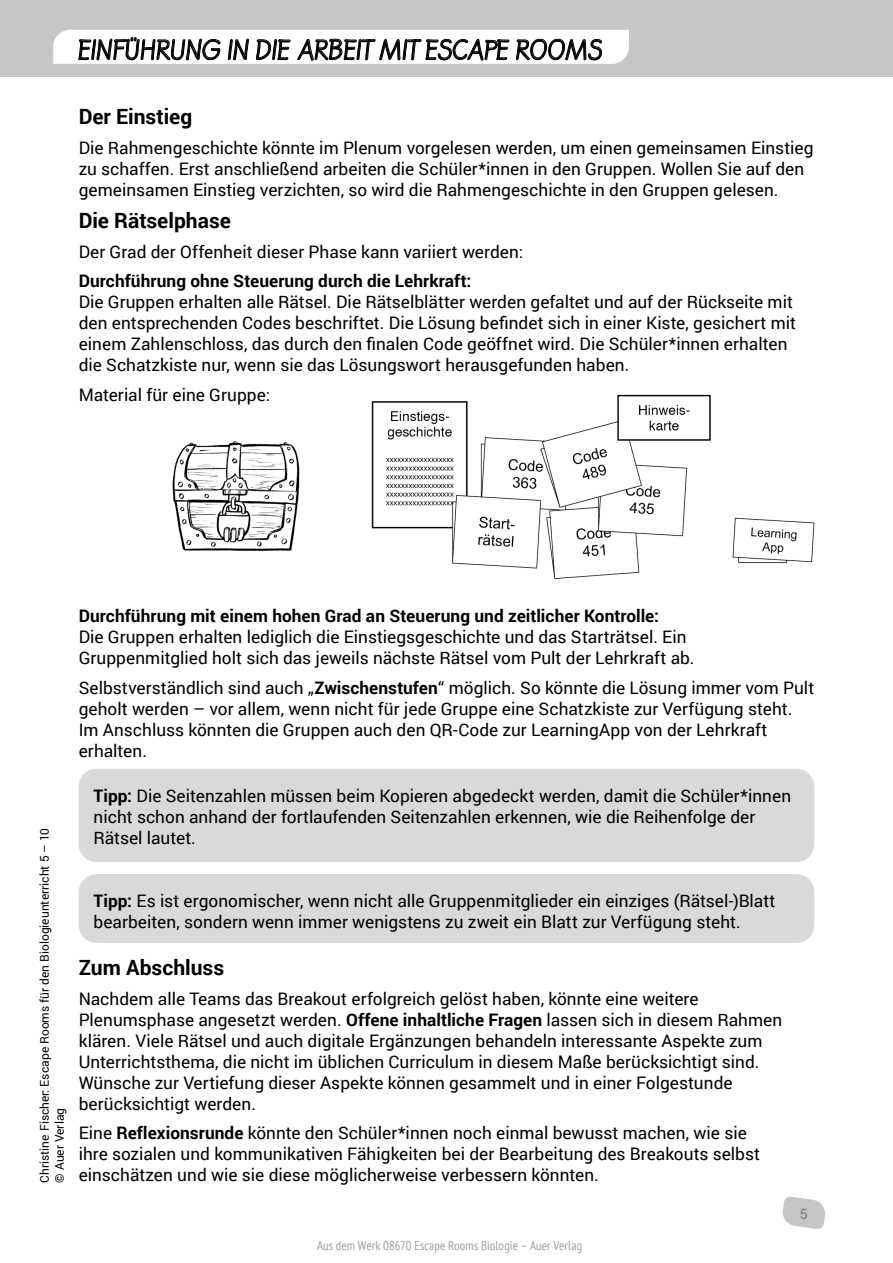
<style>
.page{position:relative;width:893px;height:1263px;background:#fff}
.page>*{position:absolute;margin:0;border:0;box-sizing:border-box;transform-origin:0 0}
.t1{font:30px "Lemme Script";color:#000}
.t2{font:700 21px "Roboto";color:#000}
.t3{font:17.25px/21px "Roboto";color:#000}
.t4{font:700 17.25px "Roboto";letter-spacing:.005em;color:#000}
.t5{font:500 14.25px "Roboto";color:#878988}
.t6{font:condensed 12.75px "PT Sans";letter-spacing:.01em;color:#9d9e9e}
.t7{font:12px/15px "Roboto";color:#000}
.s1{font-weight:700}
</style>
<div class="page">
<svg style="left:782px;top:1196px;width:43px;height:33px"></svg>
<div style="left:0;top:0;width:893px;height:77px;background:#c5c7c7"></div>
<div style="left:53px;top:30px;width:576px;height:34px;background:#fff"></div>
<div style="left:79px;top:768px;width:735px;height:94px;background:#d8dada;border-radius:18px"></div>
<div style="left:79px;top:874px;width:735px;height:69px;background:#d8dada;border-radius:18px"></div>
<img style="left:172px;top:442px;width:128px;height:109px">
<img style="left:371px;top:394px;width:443px;height:185px">
<h1 class="t1" style="left:79px;top:36px;width:526px">EINFÜHRUNG IN DIE ARBEIT MIT ESCAPE ROOMS</h1>
<p class="t2" style="left:79px;top:102px;width:115px">Der Einstieg</p>
<p class="t3" style="left:79px;top:136px;width:736px">Die Rahmengeschichte könnte im Plenum vorgelesen werden, um einen gemeinsamen Einstieg zu schaffen. Erst anschließend arbeiten die Schüler*innen in den Gruppen. Wollen Sie auf den gemeinsamen Einstieg verzichten, so wird die Rahmengeschichte in den Gruppen gelesen.</p>
<p class="t2" style="left:79px;top:206px;width:154px">Die Rätselphase</p>
<p class="t3" style="left:79px;top:240px;width:446px">Der Grad der Offenheit dieser Phase kann variiert werden:</p>
<p class="t4" style="left:79px;top:269px;width:394px">Durchführung ohne Steuerung durch die Lehrkraft:</p>
<p class="t3" style="left:79px;top:291px;width:719px">Die Gruppen erhalten alle Rätsel. Die Rätselblätter werden gefaltet und auf der Rückseite mit den entsprechenden Codes beschriftet. Die Lösung befindet sich in einer Kiste, gesichert mit einem Zahlenschloss, das durch den finalen Code geöffnet wird. Die Schüler*innen erhalten die Schatzkiste nur, wenn sie das Lösungswort herausgefunden haben.</p>
<p class="t3" style="left:79px;top:383px;width:193px">Material für eine Gruppe:</p>
<p class="t7" style="left:37px;top:1182px;width:356px;rotate:-90deg">Christine Fischer: Escape Rooms für den Biologieunterricht 5 – 10 © Auer Verlag</p>
<p class="t4" style="left:79px;top:604px;width:582px">Durchführung mit einem hohen Grad an Steuerung und zeitlicher Kontrolle:</p>
<p class="t3" style="left:79px;top:626px;width:617px">Die Gruppen erhalten lediglich die Einstiegsgeschichte und das Starträtsel. Ein<br>Gruppenmitglied holt sich das jeweils nächste Rätsel vom Pult der Lehrkraft ab.</p>
<p class="t3" style="left:79px;top:676px;width:737px">Selbstverständlich sind auch „<span class="s1">Zwischenstufen</span>“ möglich. So könnte die Lösung immer vom Pult geholt werden – vor allem, wenn nicht für jede Gruppe eine Schatzkiste zur Verfügung steht.<br>Im Anschluss könnten die Gruppen auch den QR-Code zur LearningApp von der Lehrkraft erhalten.</p>
<p class="t3" style="left:94px;top:784px;width:699px"><span class="s1">Tipp:</span> Die Seitenzahlen müssen beim Kopieren abgedeckt werden, damit die Schüler*innen nicht schon anhand der fortlaufenden Seitenzahlen erkennen, wie die Reihenfolge der<br>Rätsel lautet.</p>
<p class="t3" style="left:94px;top:890px;width:683px"><span class="s1">Tipp:</span> Es ist ergonomischer, wenn nicht alle Gruppenmitglieder ein einziges (Rätsel-)Blatt bearbeiten, sondern wenn immer wenigstens zu zweit ein Blatt zur Verfügung steht.</p>
<p class="t2" style="left:79px;top:953px;width:147px">Zum Abschluss</p>
<p class="t3" style="left:79px;top:988px;width:705px">Nachdem alle Teams das Breakout erfolgreich gelöst haben, könnte eine weitere Plenumsphase angesetzt werden. <span class="s1">Offene inhaltliche Fragen</span> lassen sich in diesem Rahmen klären. Viele Rätsel und auch digitale Ergänzungen behandeln interessante Aspekte zum Unterrichtsthema, die nicht im üblichen Curriculum in diesem Maße berücksichtigt sind.<br>Wünsche zur Vertiefung dieser Aspekte können gesammelt und in einer Folgestunde berücksichtigt werden.</p>
<p class="t3" style="left:79px;top:1122px;width:683px">Eine <span class="s1">Reflexionsrunde</span> könnte den Schüler*innen noch einmal bewusst machen, wie sie ihre sozialen und kommunikativen Fähigkeiten bei der Bearbeitung des Breakouts selbst einschätzen und wie sie diese möglicherweise verbessern könnten.</p>
<p class="t6" style="left:317px;top:1237px;width:267px">Aus dem Werk 08670 Escape Rooms Biologie – Auer Verlag</p>
<p class="t5" style="left:800px;top:1204px;width:10px">5</p>
</div>
